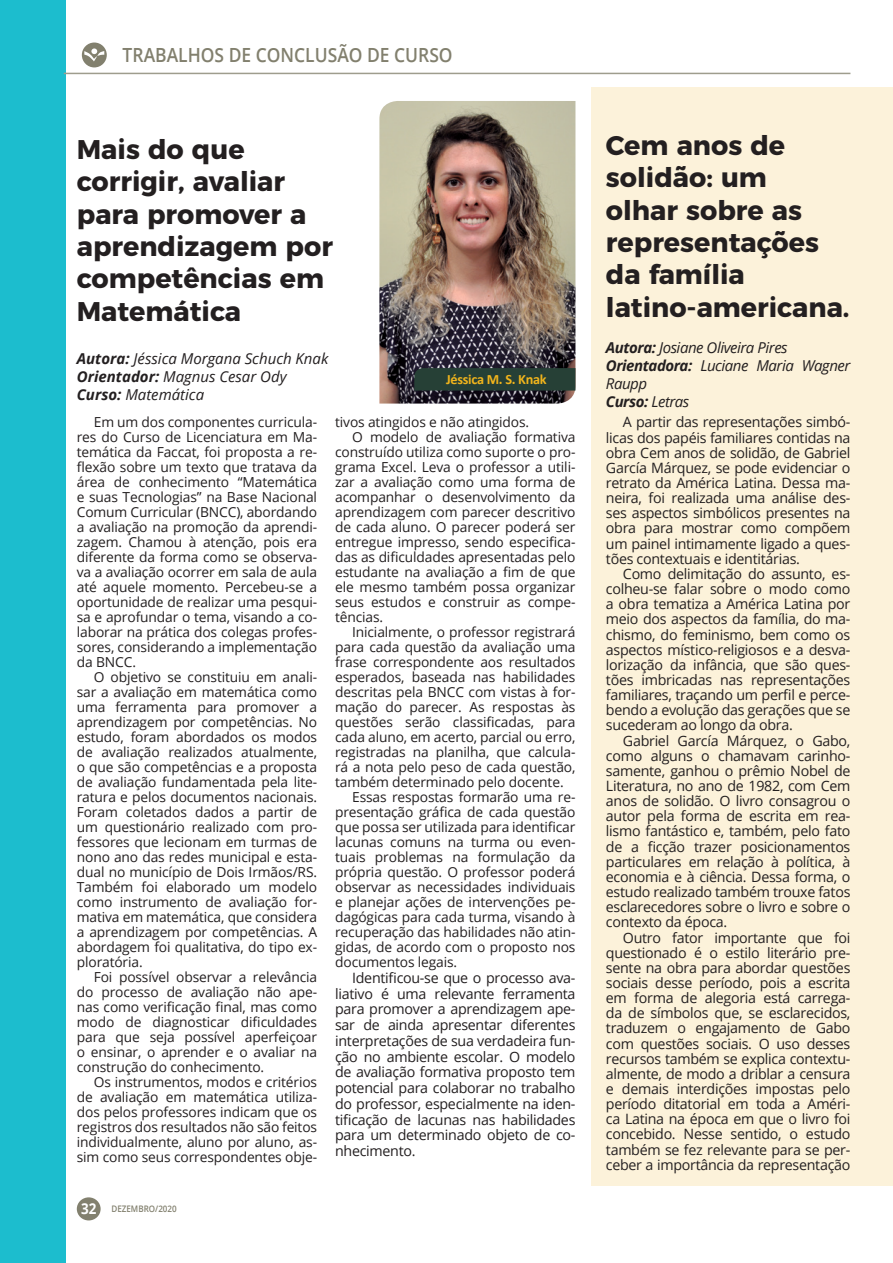
<style>
.page{position:relative;width:893px;height:1263px;background:#fff}
.page>*{position:absolute;margin:0;border:0;box-sizing:border-box;transform-origin:0 0}
.t1{font:700 27px/32.4px "Montserrat";color:#231f20}
.t2{font:600 19.5px "Open Sans";color:#82806e;scale:.89 1}
.t3{font:italic 15px/18px "Open Sans";letter-spacing:-.03em;color:#231f20}
.t4{font:italic 15px/18px "Open Sans";color:#231f20}
.t5{font:700 15px "Open Sans";color:#fff;scale:.89 1}
.t6{font:14.25px/15.1px "Open Sans";letter-spacing:-.02em;color:#231f20;text-align:justify}
.t7{font:700 14.25px "Calibri";letter-spacing:-.02em;color:#f1b41c}
.t8{font:13.8px/15px "Open Sans";letter-spacing:-.01em;color:#231f20;text-align:justify}
.t9{font:600 9px "Open Sans";color:#82806e;scale:.89 1}
.s1{font-weight:700}
</style>
<div class="page">
<div style="left:0;top:0;width:66px;height:1263px;background:#1cbdce"></div>
<svg style="left:82px;top:43px;width:25px;height:24px"></svg>
<div style="left:77px;top:1197px;width:24px;height:23px;background:#82806e;border-radius:50%"></div>
<hr style="left:64px;top:73px;width:786px;height:1px;background:#9e9d8d">
<div style="left:591px;top:87px;width:302px;height:1099px;background:#fcf2da"></div>
<img style="left:379px;top:101px;width:196px;height:303px">
<div style="left:414px;top:368px;width:161px;height:23px;background:#264036"></div>
<h2 class="t2" style="left:123px;top:41px;width:372px">TRABALHOS DE CONCLUSÃO DE CURSO</h2>
<h1 class="t1" style="left:77px;top:131px;width:258px">Mais do que corrigir, avaliar para promover a aprendizagem por competências em<br>Matemática</h1>
<h1 class="t1" style="left:606px;top:127px;width:245px">Cem anos de solidão: um<br>olhar sobre as representações da família latino-americana.</h1>
<p class="t4" style="left:77px;top:349px;width:253px"><span class="s1">Autora:</span> Jéssica Morgana Schuch Knak<br><span class="s1">Orientador:</span> Magnus Cesar Ody<br><span class="s1">Curso:</span> Matemática</p>
<p class="t3" style="left:606px;top:338px;width:246px"><span class="s1">Autora:</span> Josiane Oliveira Pires<br><span class="s1">Orientadora:</span> Luciane Maria Wagner<br>Raupp<br><span class="s1">Curso:</span> Letras</p>
<p class="t7" style="left:446px;top:369px;width:102px">Jéssica M. S. Knak</p>
<p class="t8" style="left:77px;top:414px;width:242px;text-indent:17px">Em um dos componentes curricula&shy;res do Curso de Licenciatura em Ma&shy;temática da Faccat, foi proposta a re&shy;flexão sobre um texto que tratava da área de conhecimento “Matemática e suas Tecnologias” na Base Nacional Comum Curricular (BNCC), abordando a avaliação na promoção da aprendi&shy;zagem. Chamou à atenção, pois era diferente da forma como se observa&shy;va a avaliação ocorrer em sala de aula até aquele momento. Percebeu-se a oportunidade de realizar uma pesqui&shy;sa e aprofundar o tema, visando a co&shy;laborar na prática dos colegas profes&shy;sores, considerando a implementação da BNCC.</p>
<p class="t8" style="left:77px;top:669px;width:242px;text-indent:17px">O objetivo se constituiu em anali&shy;sar a avaliação em matemática como uma ferramenta para promover a aprendizagem por competências. No estudo, foram abordados os modos de avaliação realizados atualmente, o que são competências e a proposta de avaliação fundamentada pela lite&shy;ratura e pelos documentos nacionais.<br>Foram coletados dados a partir de um questionário realizado com pro&shy;fessores que lecionam em turmas de nono ano das redes municipal e esta&shy;dual no município de Dois Irmãos/RS.<br>Também foi elaborado um modelo como instrumento de avaliação for&shy;mativa em matemática, que considera a aprendizagem por competências. A abordagem foi qualitativa, do tipo ex&shy;ploratória.</p>
<p class="t8" style="left:77px;top:969px;width:242px;text-indent:17px">Foi possível observar a relevância do processo de avaliação não ape&shy;nas como verificação final, mas como modo de diagnosticar dificuldades para que seja possível aperfeiçoar o ensinar, o aprender e o avaliar na construção do conhecimento.</p>
<p class="t8" style="left:77px;top:1074px;width:242px;text-indent:17px">Os instrumentos, modos e critérios de avaliação em matemática utiliza&shy;dos pelos professores indicam que os registros dos resultados não são feitos individualmente, aluno por aluno, as&shy;sim como seus correspondentes obje-</p>
<p class="t5" style="left:81px;top:1197px;width:19px">32</p>
<p class="t9" style="left:111px;top:1202px;width:75px">DEZEMBRO/2020</p>
<p class="t8" style="left:335px;top:414px;width:196px">tivos atingidos e não atingidos.</p>
<p class="t8" style="left:352px;top:429px;width:225px">O modelo de avaliação formativa</p>
<p class="t8" style="left:335px;top:444px;width:242px">construído utiliza como suporte o pro-</p>
<p class="t8" style="left:335px;top:459px;width:242px">grama Excel. Leva o professor a utili-</p>
<p class="t8" style="left:335px;top:474px;width:242px">zar a avaliação como uma forma de</p>
<p class="t8" style="left:335px;top:489px;width:242px">acompanhar o desenvolvimento da</p>
<p class="t8" style="left:335px;top:504px;width:242px">aprendizagem com parecer descritivo</p>
<p class="t8" style="left:335px;top:519px;width:242px">de cada aluno. O parecer poderá ser</p>
<p class="t8" style="left:335px;top:534px;width:242px">entregue impresso, sendo especifica-</p>
<p class="t8" style="left:335px;top:549px;width:242px">das as dificuldades apresentadas pelo</p>
<p class="t8" style="left:335px;top:564px;width:242px">estudante na avaliação a fim de que</p>
<p class="t8" style="left:335px;top:579px;width:242px">ele mesmo também possa organizar</p>
<p class="t8" style="left:335px;top:594px;width:242px">seus estudos e construir as compe-</p>
<p class="t8" style="left:335px;top:609px;width:50px">tências.</p>
<p class="t8" style="left:352px;top:624px;width:225px">Inicialmente, o professor registrará</p>
<p class="t8" style="left:335px;top:639px;width:242px">para cada questão da avaliação uma</p>
<p class="t8" style="left:335px;top:654px;width:242px">frase correspondente aos resultados</p>
<p class="t8" style="left:335px;top:669px;width:242px">esperados, baseada nas habilidades</p>
<p class="t8" style="left:335px;top:684px;width:242px">descritas pela BNCC com vistas à for-</p>
<p class="t8" style="left:335px;top:699px;width:242px">mação do parecer. As respostas às</p>
<p class="t8" style="left:335px;top:714px;width:242px">questões serão classificadas, para</p>
<p class="t8" style="left:335px;top:729px;width:242px">cada aluno, em acerto, parcial ou erro,</p>
<p class="t8" style="left:335px;top:744px;width:242px">registradas na planilha, que calcula-</p>
<p class="t8" style="left:335px;top:759px;width:242px">rá a nota pelo peso de cada questão,</p>
<p class="t8" style="left:335px;top:774px;width:230px">também determinado pelo docente.</p>
<p class="t8" style="left:352px;top:789px;width:225px">Essas respostas formarão uma re-</p>
<p class="t8" style="left:335px;top:804px;width:242px">presentação gráfica de cada questão</p>
<p class="t8" style="left:335px;top:819px;width:242px">que possa ser utilizada para identificar</p>
<p class="t8" style="left:335px;top:834px;width:242px">lacunas comuns na turma ou even-</p>
<p class="t8" style="left:335px;top:849px;width:242px">tuais problemas na formulação da</p>
<p class="t8" style="left:335px;top:864px;width:242px">própria questão. O professor poderá</p>
<p class="t8" style="left:335px;top:879px;width:242px">observar as necessidades individuais</p>
<p class="t8" style="left:335px;top:894px;width:242px">e planejar ações de intervenções pe-</p>
<p class="t8" style="left:335px;top:909px;width:242px">dagógicas para cada turma, visando à</p>
<p class="t8" style="left:335px;top:924px;width:242px">recuperação das habilidades não atin-</p>
<p class="t8" style="left:335px;top:939px;width:242px">gidas, de acordo com o proposto nos</p>
<p class="t8" style="left:335px;top:954px;width:124px">documentos legais.</p>
<p class="t6" style="left:335px;top:969px;width:242px;line-height:15.8px;text-indent:17px">Identificou-se que o processo ava&shy;liativo é uma relevante ferramenta para promover a aprendizagem ape&shy;sar de ainda apresentar diferentes interpretações de sua verdadeira fun&shy;ção no ambiente escolar. O modelo de avaliação formativa proposto tem potencial para colaborar no trabalho do professor, especialmente na iden&shy;tificação de lacunas nas habilidades para um determinado objeto de co&shy;nhecimento.</p>
<p class="t6" style="left:606px;top:414px;width:246px;text-indent:17px">A partir das representações simbó&shy;licas dos papéis familiares contidas na obra Cem anos de solidão, de Gabriel García Márquez, se pode evidenciar o retrato da América Latina. Dessa ma&shy;neira, foi realizada uma análise des&shy;ses aspectos simbólicos presentes na obra para mostrar como compõem um painel intimamente ligado a ques&shy;tões contextuais e identitárias.</p>
<p class="t6" style="left:606px;top:566px;width:246px;text-indent:17px">Como delimitação do assunto, es&shy;colheu-se falar sobre o modo como a obra tematiza a América Latina por meio dos aspectos da família, do ma&shy;chismo, do feminismo, bem como os aspectos místico-religiosos e a desva&shy;lorização da infância, que são ques&shy;tões imbricadas nas representações familiares, traçando um perfil e perce&shy;bendo a evolução das gerações que se sucederam ao longo da obra.</p>
<p class="t6" style="left:606px;top:732px;width:246px;text-indent:17px">Gabriel García Márquez, o Gabo, como alguns o chamavam carinho&shy;samente, ganhou o prêmio Nobel de Literatura, no ano de 1982, com Cem anos de solidão. O livro consagrou o autor pela forma de escrita em rea&shy;lismo fantástico e, também, pelo fato de a ficção trazer posicionamentos particulares em relação à política, à economia e à ciência. Dessa forma, o estudo realizado também trouxe fatos esclarecedores sobre o livro e sobre o contexto da época.</p>
<p class="t6" style="left:606px;top:929px;width:246px;text-indent:17px">Outro fator importante que foi questionado é o estilo literário pre&shy;sente na obra para abordar questões sociais desse período, pois a escrita em forma de alegoria está carrega&shy;da de símbolos que, se esclarecidos, traduzem o engajamento de Gabo com questões sociais. O uso desses recursos também se explica contextu&shy;almente, de modo a driblar a censura e demais interdições impostas pelo período ditatorial em toda a Améri&shy;ca Latina na época em que o livro foi concebido. Nesse sentido, o estudo também se fez relevante para se per&shy;ceber a importância da representação</p>
</div>
